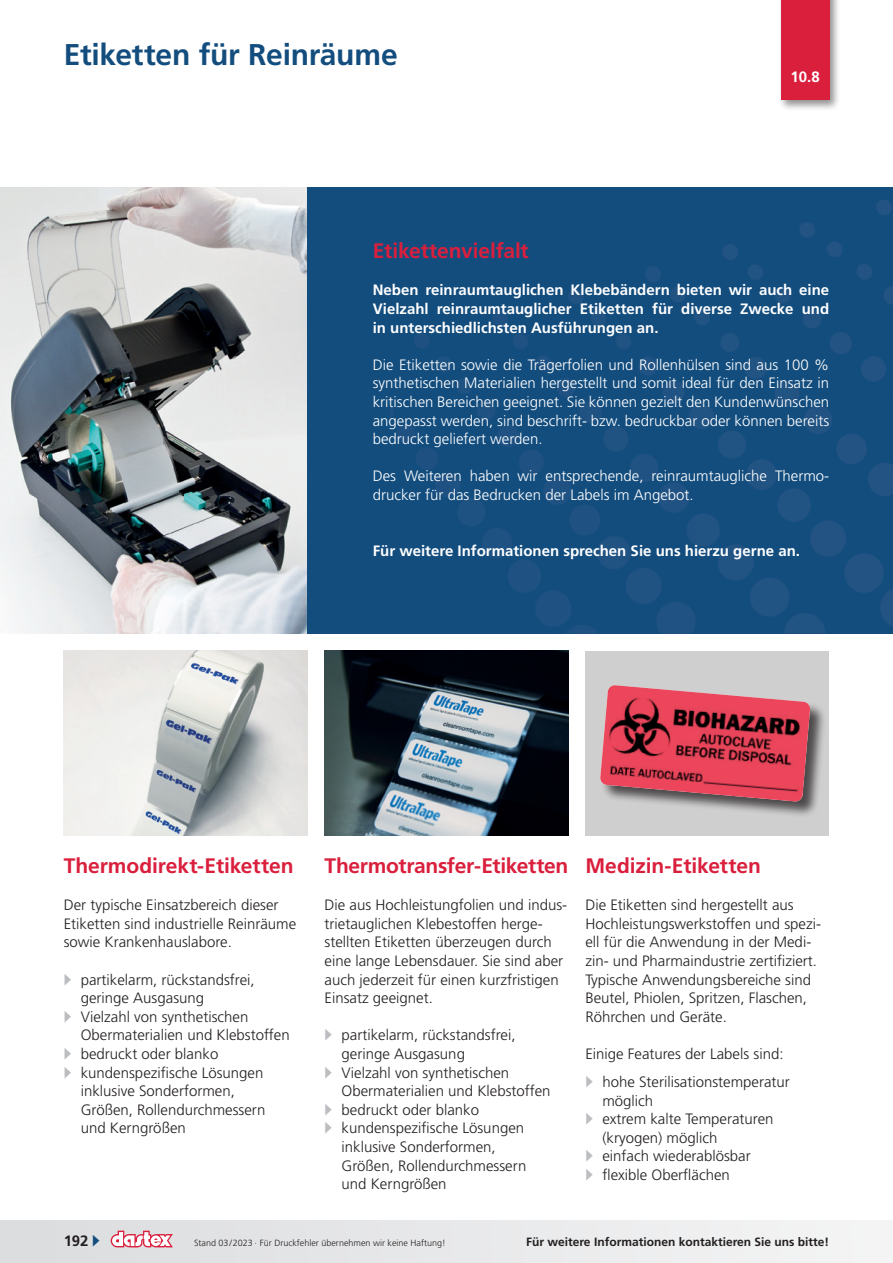
<style>
.page{position:relative;width:893px;height:1263px;background:#fff}
.page>*{position:absolute;margin:0;border:0;box-sizing:border-box;transform-origin:0 0}
.t1{font:700 30px "Frutiger LT Std";letter-spacing:-.01em;color:#134d7e}
.t2{font:700 21px "Frutiger LT Std";letter-spacing:-.01em;color:#da1f3d}
.t3{font:300 15px/18.6px "Frutiger LT Std";color:#231f20}
.t4{font:300 15px/18.6px "Frutiger LT Std";color:#fff;text-align:justify}
.t5{font:700 15px/18.6px "Frutiger LT Std";color:#fff;text-align:justify}
.t6{font:700 15px "Frutiger LT Std";color:#231f20}
.t7{font:700 12px "Frutiger LT Std";color:#231f20}
.t8{font:300 9px "Frutiger LT Std";color:#231f20}
.s1{color:#bcbdc0}
.s2{color:#134d7e}
</style>
<div class="page">
<div style="left:0;top:1220px;width:893px;height:43px;background:#e8e9ea"></div>
<svg style="left:111px;top:1230px;width:62px;height:17px"></svg>
<div style="left:778px;top:0;width:62px;height:111px;background:#231f20;opacity:.5"></div>
<div style="left:781px;top:0;width:48px;height:100px;background:#da1f3d"></div>
<img style="left:64px;top:651px;width:244px;height:184px">
<img style="left:325px;top:651px;width:243px;height:184px">
<div style="left:585px;top:651px;width:244px;height:184px;background:#cfcfcf"></div>
<div style="left:600px;top:685px;width:227px;height:133px;background:#231f20;opacity:.75"></div>
<img style="left:600px;top:685px;width:210px;height:117px">
<img style="left:0;top:187px;width:308px;height:447px">
<div style="left:308px;top:187px;width:585px;height:447px;background:#134d7e"></div>
<img style="left:391px;top:200px;width:502px;height:433px">
<h1 class="t1" style="left:64px;top:37px;width:335px">Etiketten für Reinräume</h1>
<p class="t5" style="left:790px;top:68px;width:31px">10.8</p>
<h2 class="t2" style="left:373px;top:238px;width:158px">Etikettenvielfalt</h2>
<p class="t5" style="left:373px;top:281px;width:458px">Neben reinraumtauglichen Klebebändern bieten wir auch eine Vielzahl reinraumtauglicher Etiketten für diverse Zwecke und in unterschiedlichsten Ausführungen an.</p>
<p class="t4" style="left:373px;top:355px;width:458px">Die Etiketten sowie die Trägerfolien und Rollenhülsen sind aus 100 % synthetischen Materialien hergestellt und somit ideal für den Einsatz in kritischen Bereichen geeignet. Sie können gezielt den Kundenwünschen angepasst werden, sind beschrift- bzw. bedruckbar oder können bereits bedruckt geliefert werden.</p>
<p class="t4" style="left:373px;top:467px;width:457px">Des Weiteren haben wir entsprechende, reinraumtaugliche Thermo&shy;drucker für das Bedrucken der Labels im Angebot.</p>
<p class="t5" style="left:373px;top:541px;width:429px">Für weitere Informationen sprechen Sie uns hierzu gerne an.</p>
<h2 class="t2" style="left:64px;top:853px;width:231px">Thermodirekt-Etiketten</h2>
<p class="t3" style="left:64px;top:896px;width:234px">Der typische Einsatzbereich dieser<br>Etiketten sind industrielle Reinräume sowie Krankenhauslabore.</p>
<p class="t3" style="left:64px;top:970px;width:192px"><span class="s1">▶</span> partikelarm, rückstandsfrei,</p>
<p class="t3" style="left:81px;top:989px;width:125px">geringe Ausgasung</p>
<p class="t3" style="left:64px;top:1007px;width:186px"><span class="s1">▶</span> Vielzahl von synthetischen</p>
<p class="t3" style="left:81px;top:1026px;width:210px">Obermaterialien und Klebstoffen</p>
<p class="t3" style="left:64px;top:1045px;width:156px"><span class="s1">▶</span> bedruckt oder blanko</p>
<p class="t3" style="left:64px;top:1063px;width:201px"><span class="s1">▶</span> kundenspezifische Lösungen</p>
<p class="t3" style="left:81px;top:1082px;width:156px">inklusive Sonderformen,</p>
<p class="t3" style="left:81px;top:1100px;width:186px">Größen, Rollendurchmessern</p>
<p class="t3" style="left:81px;top:1119px;width:107px">und Kerngrößen</p>
<h2 class="t2" style="left:325px;top:853px;width:245px">Thermotransfer-Etiketten</h2>
<p class="t3" style="left:325px;top:896px;width:244px">Die aus Hochleistungfolien und indus&shy;trietauglichen Klebestoffen herge&shy;stellten Etiketten überzeugen durch eine lange Lebensdauer. Sie sind aber auch jederzeit für einen kurzfristigen Einsatz geeignet.</p>
<p class="t3" style="left:325px;top:1026px;width:192px"><span class="s1">▶</span> partikelarm, rückstandsfrei,</p>
<p class="t3" style="left:342px;top:1045px;width:125px">geringe Ausgasung</p>
<p class="t3" style="left:325px;top:1063px;width:186px"><span class="s1">▶</span> Vielzahl von synthetischen</p>
<p class="t3" style="left:342px;top:1082px;width:210px">Obermaterialien und Klebstoffen</p>
<p class="t3" style="left:325px;top:1100px;width:156px"><span class="s1">▶</span> bedruckt oder blanko</p>
<p class="t3" style="left:325px;top:1119px;width:201px"><span class="s1">▶</span> kundenspezifische Lösungen</p>
<p class="t3" style="left:342px;top:1138px;width:156px">inklusive Sonderformen,</p>
<p class="t3" style="left:342px;top:1156px;width:186px">Größen, Rollendurchmessern</p>
<p class="t3" style="left:342px;top:1175px;width:107px">und Kerngrößen</p>
<h2 class="t2" style="left:585px;top:853px;width:177px">Medizin-Etiketten</h2>
<p class="t3" style="left:585px;top:896px;width:237px">Die Etiketten sind hergestellt aus Hochleistungswerkstoffen und spezi&shy;ell für die Anwendung in der Medi&shy;zin- und Pharmaindustrie zertifiziert.<br>Typische Anwendungsbereiche sind Beutel, Phiolen, Spritzen, Flaschen, Röhrchen und Geräte.</p>
<p class="t3" style="left:585px;top:1040px;width:206px;line-height:27.9px">Einige Features der Labels sind: <span class="s1">▶</span> hohe Sterilisationstemperatur</p>
<p class="t3" style="left:602px;top:1091px;width:52px">möglich</p>
<p class="t3" style="left:585px;top:1110px;width:190px"><span class="s1">▶</span> extrem kalte Temperaturen</p>
<p class="t3" style="left:602px;top:1128px;width:117px">(kryogen) möglich</p>
<p class="t3" style="left:585px;top:1147px;width:167px"><span class="s1">▶</span> einfach wiederablösbar</p>
<p class="t3" style="left:585px;top:1166px;width:146px"><span class="s1">▶</span> flexible Oberflächen</p>
<p class="t6" style="left:64px;top:1232px;width:38px">192 <span class="s2">▶</span></p>
<p class="t8" style="left:194px;top:1237px;width:253px">Stand 03/2023 · Für Druckfehler übernehmen wir keine Haftung!</p>
<p class="t7" style="left:526px;top:1234px;width:304px">Für weitere Informationen kontaktieren Sie uns bitte!</p>
</div>
